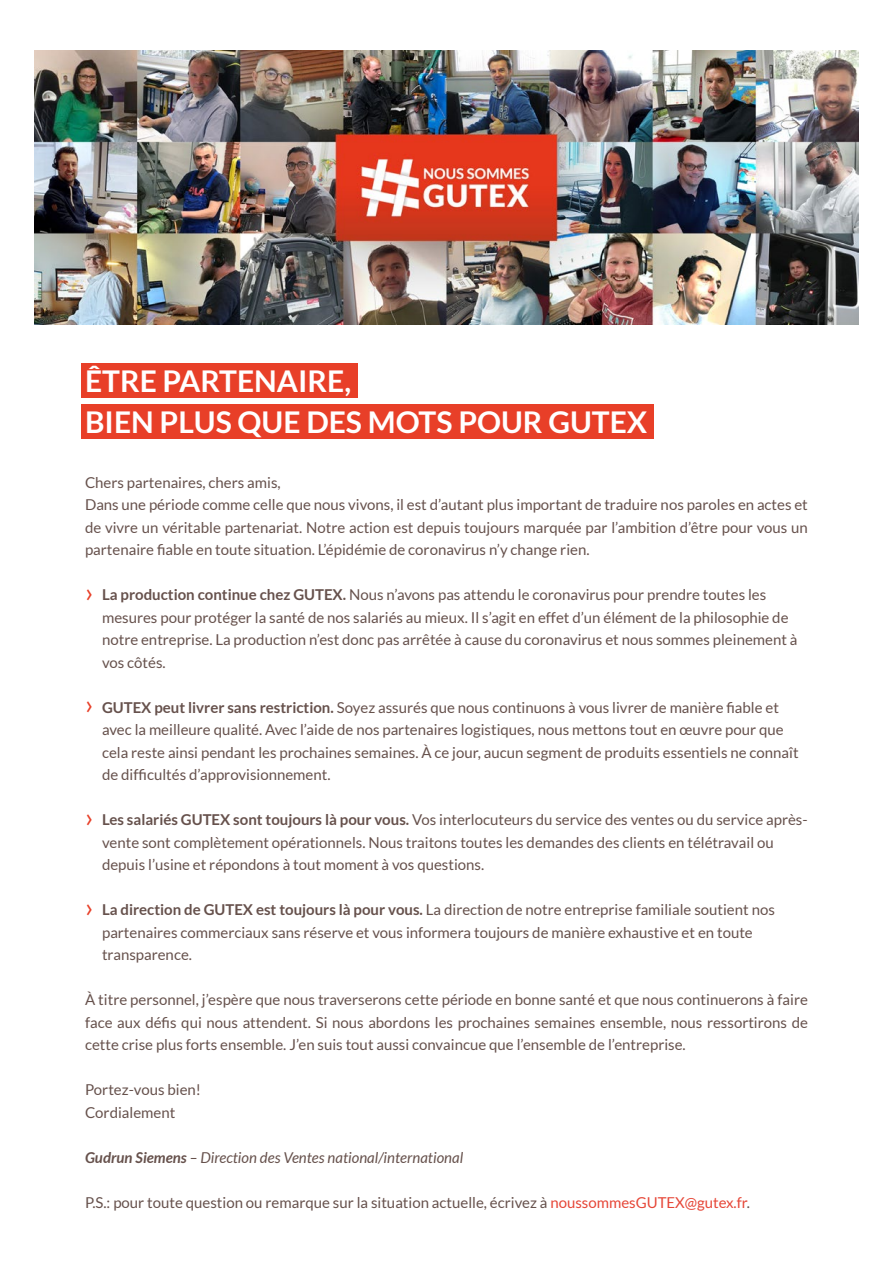
<style>
.page{position:relative;width:893px;height:1263px;background:#fff}
.page>*{position:absolute;margin:0;border:0;box-sizing:border-box;transform-origin:0 0}
.Headline{font:700 30px "Lato";color:#fff}
.Fließtext_Verarbeite{font:15px/22.5px "Lato";color:#66514c}
.Fließtext_Verarbeite-2{font:italic 15px "Lato";color:#66514c}
.s1{font-size:27px;color:#e83f28}
.s2{font-weight:700}
.s3{color:#e64637}
</style>
<div class="page">
<div style="left:81px;top:364px;width:277px;height:34px;background:#e83f28"></div>
<div style="left:81px;top:404px;width:573px;height:34px;background:#e83f28"></div>
<img style="left:34px;top:50px;width:825px;height:275px">
<p class="Headline" style="left:85px;top:364px;width:268px">ÊTRE PARTENAIRE,</p>
<p class="Headline" style="left:85px;top:404px;width:564px">BIEN PLUS QUE DES MOTS POUR GUTEX</p>
<p class="Fließtext_Verarbeite" style="left:85px;top:471px;width:197px">Chers partenaires, chers amis,</p>
<p class="Fließtext_Verarbeite" style="left:85px;top:493px;width:724px;text-align:justify">Dans une période comme celle que nous vivons, il est d’autant plus important de traduire nos paroles en actes et de vivre un véritable partenariat. Notre action est depuis toujours marquée par l’ambition d’être pour vous un partenaire fiable en toute situation. L’épidémie de coronavirus n’y change rien.</p>
<p class="Fließtext_Verarbeite" style="left:102px;top:583px;width:697px;text-indent:-17px"><span class="s1">›</span> <span class="s2">La production continue chez GUTEX.</span> Nous n’avons pas attendu le coronavirus pour prendre toutes les mesures pour protéger la santé de nos salariés au mieux. Il s’agit en effet d’un élément de la philosophie de notre entreprise. La production n’est donc pas arrêtée à cause du coronavirus et nous sommes pleinement à vos côtés.</p>
<p class="Fließtext_Verarbeite" style="left:102px;top:696px;width:698px;text-indent:-17px"><span class="s1">›</span> <span class="s2">GUTEX peut livrer sans restriction.</span> Soyez assurés que nous continuons à vous livrer de manière fiable et avec la meilleure qualité. Avec l’aide de nos partenaires logistiques, nous mettons tout en œuvre pour que cela reste ainsi pendant les prochaines semaines. À ce jour, aucun segment de produits essentiels ne connaît de difficultés d’approvisionnement.</p>
<p class="Fließtext_Verarbeite" style="left:102px;top:808px;width:707px;text-indent:-17px"><span class="s1">›</span> <span class="s2">Les salariés GUTEX sont toujours là pour vous.</span> Vos interlocuteurs du service des ventes ou du service après&shy;vente sont complètement opérationnels. Nous traitons toutes les demandes des clients en télétravail ou depuis l’usine et répondons à tout moment à vos questions.</p>
<p class="Fließtext_Verarbeite" style="left:102px;top:898px;width:674px;text-indent:-17px"><span class="s1">›</span> <span class="s2">La direction de GUTEX est toujours là pour vous.</span> La direction de notre entreprise familiale soutient nos partenaires commerciaux sans réserve et vous informera toujours de manière exhaustive et en toute transparence.</p>
<p class="Fließtext_Verarbeite" style="left:85px;top:988px;width:724px;text-align:justify">À titre personnel, j’espère que nous traverserons cette période en bonne santé et que nous continuerons à faire face aux défis qui nous attendent. Si nous abordons les prochaines semaines ensemble, nous ressortirons de cette crise plus forts ensemble. J’en suis tout aussi convaincue que l’ensemble de l’entreprise.</p>
<p class="Fließtext_Verarbeite" style="left:85px;top:1078px;width:118px">Portez-vous bien!</p>
<p class="Fließtext_Verarbeite" style="left:85px;top:1101px;width:92px">Cordialement</p>
<p class="Fließtext_Verarbeite-2" style="left:85px;top:1149px;width:380px"><span class="s2">Gudrun Siemens</span> – Direction des Ventes national/international</p>
<p class="Fließtext_Verarbeite" style="left:85px;top:1191px;width:667px">P.S.: pour toute question ou remarque sur la situation actuelle, écrivez à <span class="s3">noussommesGUTEX@gutex.fr</span>.</p>
</div>
